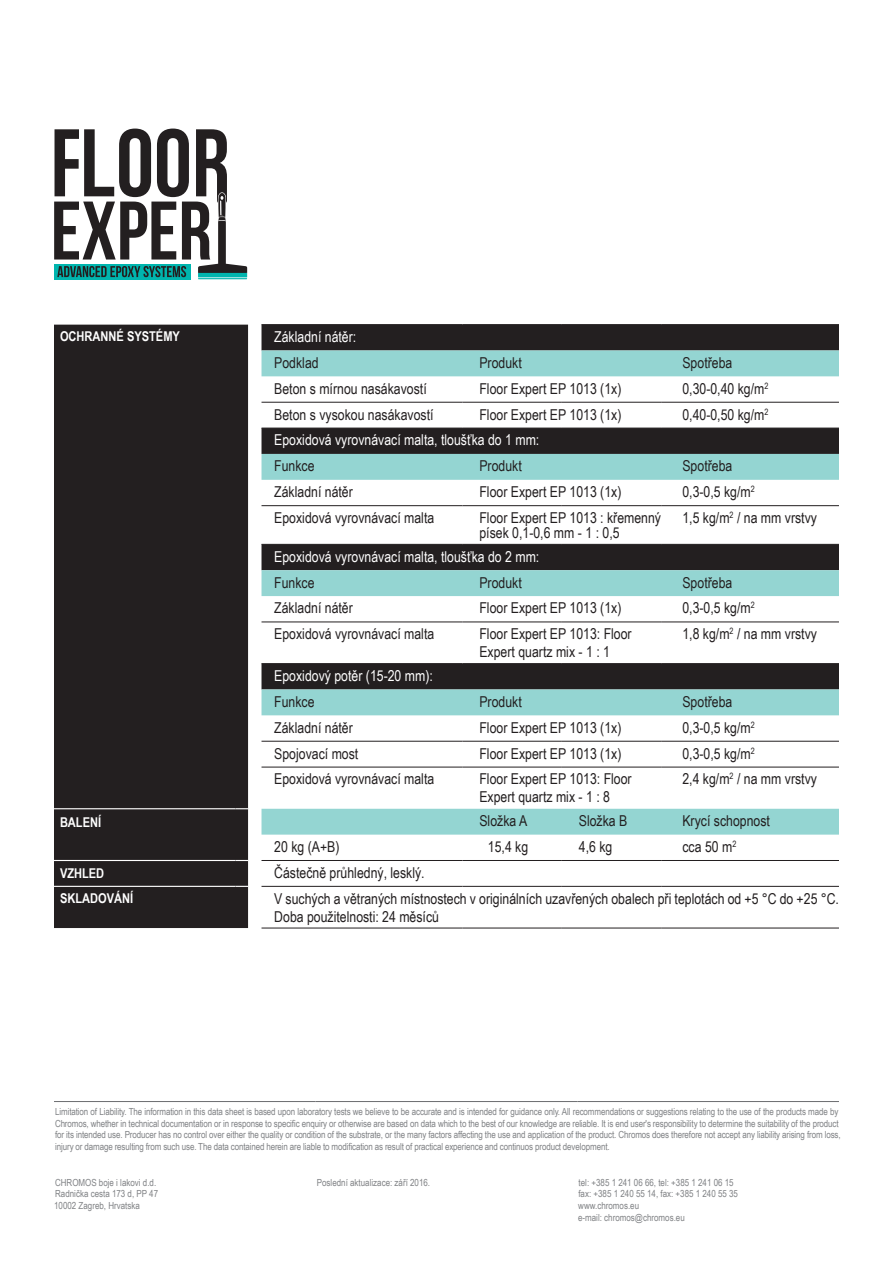
<style>
.page{position:relative;width:893px;height:1263px;background:#fff}
.page>*{position:absolute;margin:0;border:0;box-sizing:border-box;transform-origin:0 0}
.t1{font:15px/18px "Arial Narrow";color:#231f20}
.t2{font:15px "Arial Narrow";color:#fff}
.t3{font:700 13.5px "Arial Narrow";color:#fff}
.t4{font:9.75px/11.7px "Arial Narrow";letter-spacing:-.01em;color:#808285}
</style>
<div class="page">
<svg style="left:54px;top:325px;width:785px;height:603px;fill:#231f20"></svg>
<svg style="left:261px;top:350px;width:578px;height:485px"></svg>
<hr style="left:54px;top:808px;width:182px;height:1px;background:#fff">
<svg style="left:236px;top:808px;width:12px;height:1px"></svg>
<hr style="left:54px;top:860px;width:182px;height:1px;background:#fff">
<svg style="left:236px;top:860px;width:12px;height:1px"></svg>
<hr style="left:54px;top:886px;width:182px;height:1px;background:#fff">
<svg style="left:236px;top:886px;width:12px;height:1px"></svg>
<hr style="left:261px;top:324px;width:201px;height:1px;background:#231f20">
<hr style="left:462px;top:324px;width:100px;height:1px;background:#231f20">
<hr style="left:562px;top:324px;width:99px;height:1px;background:#231f20">
<hr style="left:661px;top:324px;width:178px;height:1px;background:#231f20">
<hr style="left:261px;top:402px;width:201px;height:1px;background:#231f20">
<hr style="left:462px;top:402px;width:100px;height:1px;background:#231f20">
<hr style="left:562px;top:402px;width:99px;height:1px;background:#231f20">
<hr style="left:661px;top:402px;width:178px;height:1px;background:#231f20">
<hr style="left:261px;top:428px;width:201px;height:1px;background:#231f20">
<hr style="left:462px;top:428px;width:100px;height:1px;background:#231f20">
<hr style="left:562px;top:428px;width:99px;height:1px;background:#231f20">
<hr style="left:661px;top:428px;width:178px;height:1px;background:#231f20">
<hr style="left:261px;top:505px;width:201px;height:1px;background:#231f20">
<hr style="left:462px;top:505px;width:100px;height:1px;background:#231f20">
<hr style="left:562px;top:505px;width:99px;height:1px;background:#231f20">
<hr style="left:661px;top:505px;width:178px;height:1px;background:#231f20">
<hr style="left:261px;top:544px;width:201px;height:1px;background:#231f20">
<hr style="left:462px;top:544px;width:100px;height:1px;background:#231f20">
<hr style="left:562px;top:544px;width:99px;height:1px;background:#231f20">
<hr style="left:661px;top:544px;width:178px;height:1px;background:#231f20">
<hr style="left:261px;top:621px;width:201px;height:1px;background:#231f20">
<hr style="left:462px;top:621px;width:100px;height:1px;background:#231f20">
<hr style="left:562px;top:621px;width:99px;height:1px;background:#231f20">
<hr style="left:661px;top:621px;width:178px;height:1px;background:#231f20">
<hr style="left:261px;top:663px;width:201px;height:1px;background:#231f20">
<hr style="left:462px;top:663px;width:100px;height:1px;background:#231f20">
<hr style="left:562px;top:663px;width:99px;height:1px;background:#231f20">
<hr style="left:661px;top:663px;width:178px;height:1px;background:#231f20">
<hr style="left:261px;top:741px;width:201px;height:1px;background:#231f20">
<hr style="left:462px;top:741px;width:100px;height:1px;background:#231f20">
<hr style="left:562px;top:741px;width:99px;height:1px;background:#231f20">
<hr style="left:661px;top:741px;width:178px;height:1px;background:#231f20">
<hr style="left:261px;top:767px;width:201px;height:1px;background:#231f20">
<hr style="left:462px;top:767px;width:100px;height:1px;background:#231f20">
<hr style="left:562px;top:767px;width:99px;height:1px;background:#231f20">
<hr style="left:661px;top:767px;width:178px;height:1px;background:#231f20">
<hr style="left:261px;top:860px;width:201px;height:1px;background:#231f20">
<hr style="left:462px;top:860px;width:100px;height:1px;background:#231f20">
<hr style="left:562px;top:860px;width:99px;height:1px;background:#231f20">
<hr style="left:661px;top:860px;width:178px;height:1px;background:#231f20">
<hr style="left:261px;top:886px;width:201px;height:1px;background:#231f20">
<hr style="left:462px;top:886px;width:100px;height:1px;background:#231f20">
<hr style="left:562px;top:886px;width:99px;height:1px;background:#231f20">
<hr style="left:661px;top:886px;width:178px;height:1px;background:#231f20">
<hr style="left:261px;top:928px;width:201px;height:1px;background:#231f20">
<hr style="left:462px;top:928px;width:100px;height:1px;background:#231f20">
<hr style="left:562px;top:928px;width:99px;height:1px;background:#231f20">
<hr style="left:661px;top:928px;width:178px;height:1px;background:#231f20">
<div style="left:54px;top:264px;width:137px;height:16px;background:#00b5ae"></div>
<hr style="left:198px;top:278px;width:49px;height:1px;background:#00b5ae">
<svg style="left:54px;top:129px;width:193px;height:148px"></svg>
<hr style="left:54px;top:1101px;width:262px;height:1px;background:#6c6d70">
<hr style="left:316px;top:1101px;width:261px;height:1px;background:#6c6d70">
<hr style="left:577px;top:1101px;width:262px;height:1px;background:#6c6d70">
<p class="t3" style="left:60px;top:326px;width:121px">OCHRANNÉ SYSTÉMY</p>
<p class="t2" style="left:274px;top:326px;width:84px">Základní nátěr:</p>
<p class="t1" style="left:274px;top:353px;width:46px">Podklad</p>
<p class="t1" style="left:479px;top:353px;width:44px">Produkt</p>
<p class="t1" style="left:682px;top:353px;width:51px">Spotřeba</p>
<p class="t1" style="left:274px;top:379px;width:154px">Beton s mírnou nasákavostí</p>
<p class="t1" style="left:479px;top:379px;width:143px">Floor Expert EP 1013 (1x)</p>
<p class="t1" style="left:682px;top:379px;width:88px">0,30-0,40 kg/m<sup>2</sup></p>
<p class="t1" style="left:274px;top:405px;width:161px">Beton s vysokou nasákavostí</p>
<p class="t1" style="left:479px;top:405px;width:143px">Floor Expert EP 1013 (1x)</p>
<p class="t1" style="left:682px;top:405px;width:88px">0,40-0,50 kg/m<sup>2</sup></p>
<p class="t2" style="left:274px;top:429px;width:267px">Epoxidová vyrovnávací malta, tloušťka do 1 mm:</p>
<p class="t1" style="left:274px;top:456px;width:42px">Funkce</p>
<p class="t1" style="left:479px;top:456px;width:44px">Produkt</p>
<p class="t1" style="left:682px;top:456px;width:51px">Spotřeba</p>
<p class="t1" style="left:274px;top:482px;width:80px">Základní nátěr</p>
<p class="t1" style="left:479px;top:482px;width:143px">Floor Expert EP 1013 (1x)</p>
<p class="t1" style="left:682px;top:482px;width:74px">0,3-0,5 kg/m<sup>2</sup></p>
<p class="t1" style="left:274px;top:508px;width:161px">Epoxidová vyrovnávací malta</p>
<p class="t1" style="left:479px;top:510px;width:183px;line-height:15px">Floor Expert EP 1013 : křemenný písek 0,1-0,6 mm - 1 : 0,5</p>
<p class="t1" style="left:682px;top:508px;width:136px">1,5 kg/m<sup>2</sup> / na mm vrstvy</p>
<p class="t2" style="left:274px;top:545px;width:267px">Epoxidová vyrovnávací malta, tloušťka do 2 mm:</p>
<p class="t1" style="left:274px;top:573px;width:42px">Funkce</p>
<p class="t1" style="left:479px;top:573px;width:44px">Produkt</p>
<p class="t1" style="left:682px;top:573px;width:51px">Spotřeba</p>
<p class="t1" style="left:274px;top:598px;width:80px">Základní nátěr</p>
<p class="t1" style="left:479px;top:598px;width:143px">Floor Expert EP 1013 (1x)</p>
<p class="t1" style="left:682px;top:598px;width:74px">0,3-0,5 kg/m<sup>2</sup></p>
<p class="t1" style="left:274px;top:624px;width:161px">Epoxidová vyrovnávací malta</p>
<p class="t1" style="left:479px;top:624px;width:154px">Floor Expert EP 1013: Floor<br>Expert quartz mix - 1 : 1</p>
<p class="t1" style="left:682px;top:624px;width:136px">1,8 kg/m<sup>2</sup> / na mm vrstvy</p>
<p class="t2" style="left:274px;top:665px;width:160px">Epoxidový potěr (15-20 mm):</p>
<p class="t1" style="left:274px;top:692px;width:42px">Funkce</p>
<p class="t1" style="left:479px;top:692px;width:44px">Produkt</p>
<p class="t1" style="left:682px;top:692px;width:51px">Spotřeba</p>
<p class="t1" style="left:274px;top:718px;width:80px">Základní nátěr</p>
<p class="t1" style="left:479px;top:718px;width:143px">Floor Expert EP 1013 (1x)</p>
<p class="t1" style="left:682px;top:718px;width:74px">0,3-0,5 kg/m<sup>2</sup></p>
<p class="t1" style="left:274px;top:744px;width:86px">Spojovací most</p>
<p class="t1" style="left:479px;top:744px;width:143px">Floor Expert EP 1013 (1x)</p>
<p class="t1" style="left:682px;top:744px;width:74px">0,3-0,5 kg/m<sup>2</sup></p>
<p class="t1" style="left:274px;top:769px;width:161px">Epoxidová vyrovnávací malta</p>
<p class="t1" style="left:479px;top:769px;width:154px">Floor Expert EP 1013: Floor<br>Expert quartz mix - 1 : 8</p>
<p class="t1" style="left:682px;top:769px;width:136px">2,4 kg/m<sup>2</sup> / na mm vrstvy</p>
<p class="t3" style="left:60px;top:812px;width:43px">BALENÍ</p>
<p class="t1" style="left:479px;top:811px;width:49px">Složka A</p>
<p class="t1" style="left:579px;top:811px;width:50px">Složka B</p>
<p class="t1" style="left:682px;top:811px;width:89px">Krycí schopnost</p>
<p class="t1" style="left:274px;top:837px;width:67px">20 kg (A+B)</p>
<p class="t1" style="left:488px;top:837px;width:42px">15,4 kg</p>
<p class="t1" style="left:579px;top:837px;width:35px">4,6 kg</p>
<p class="t1" style="left:682px;top:837px;width:55px">cca 50 m<sup>2</sup></p>
<p class="t3" style="left:60px;top:863px;width:46px">VZHLED</p>
<p class="t1" style="left:274px;top:863px;width:152px">Částečně průhledný, lesklý.</p>
<p class="t3" style="left:60px;top:887px;width:75px">SKLADOVÁNÍ</p>
<p class="t1" style="left:274px;top:889px;width:566px">V suchých a větraných místnostech v originálních uzavřených obalech při teplotách od +5 °C do +25 °C.</p>
<p class="t1" style="left:274px;top:907px;width:166px">Doba použitelnosti: 24 měsíců</p>
<p class="t4" style="left:55px;top:1105px;width:787px">Limitation of Liability. The information in this data sheet is based upon laboratory tests we believe to be accurate and is intended for guidance only. All recommendations or suggestions relating to the use of the products made by Chromos, whether in technical documentation or in response to specific enquiry or otherwise are based on data which to the best of our knowledge are reliable. It is end user′s responsibility to determine the suitability of the product for its intended use. Producer has no control over either the quality or condition of the substrate, or the many factors affecting the use and application of the product. Chromos does therefore not accept any liability arising from loss, injury or damage resulting from such use. The data contained herein are liable to modification as result of practical experience and continuos product development.</p>
<p class="t4" style="left:55px;top:1176px;width:103px">CHROMOS boje i lakovi d.d.</p>
<p class="t4" style="left:55px;top:1187px;width:104px">Radnička cesta 173 d, PP 47</p>
<p class="t4" style="left:54px;top:1199px;width:87px">10002 Zagreb, Hrvatska</p>
<p class="t4" style="left:317px;top:1176px;width:115px">Poslední aktualizace: září 2016.</p>
<p class="t4" style="left:579px;top:1176px;width:157px">tel: +385 1 241 06 66, tel: +385 1 241 06 15</p>
<p class="t4" style="left:578px;top:1187px;width:161px">fax: +385 1 240 55 14, fax: +385 1 240 55 35</p>
<p class="t4" style="left:578px;top:1199px;width:62px">www.chromos.eu</p>
<p class="t4" style="left:578px;top:1211px;width:108px">e-mail: chromos@chromos.eu</p>
</div>
